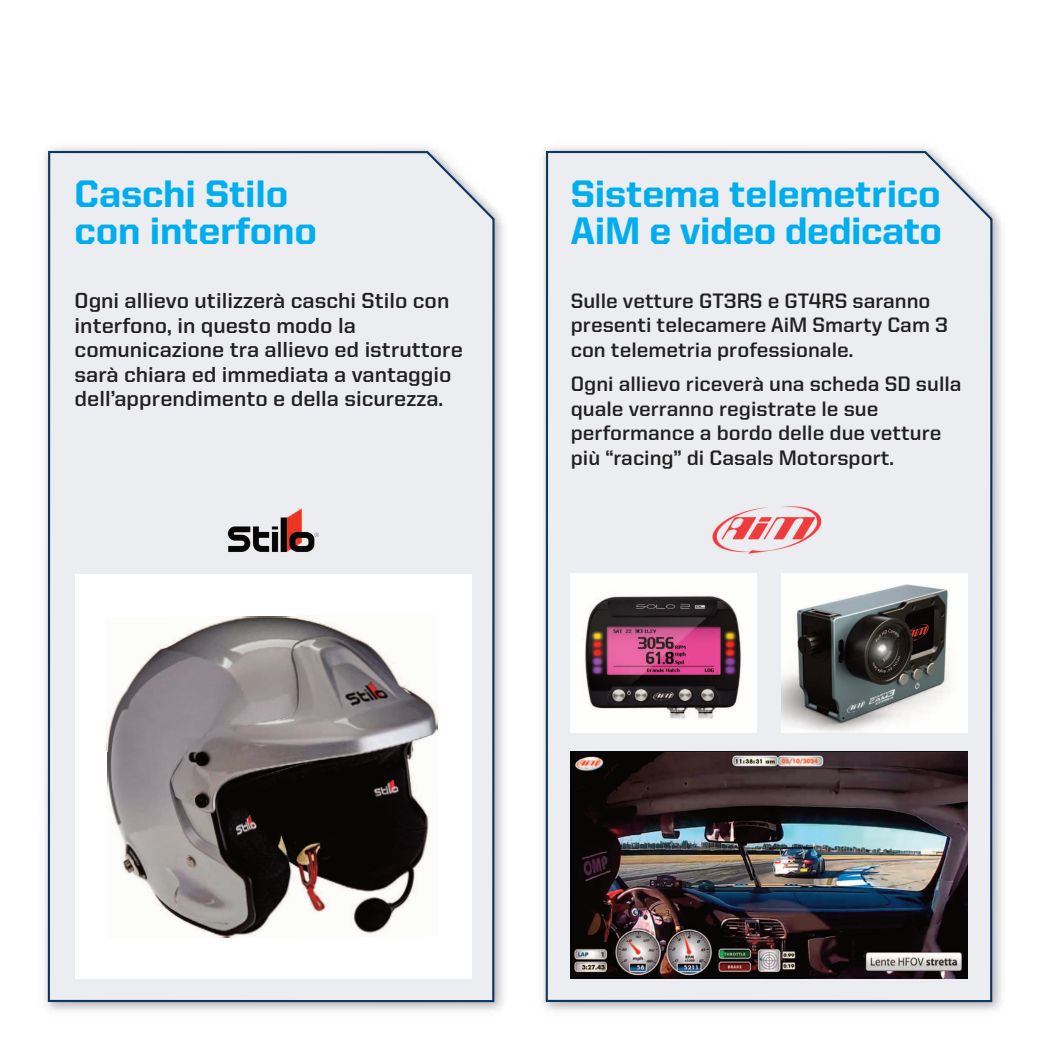
<style>
.page{position:relative;width:1041px;height:1041px;background:#fff}
.page>*{position:absolute;margin:0;border:0;box-sizing:border-box;transform-origin:0 0}
.t1{font:800 38.5px/36.8px "United Sans Reg";letter-spacing:-.005em;color:#00aeef}
.t2{font:700 21.88px/24.5px "United Sans Reg";color:#231f20}
.t3{font:700 21px/24.5px "United Sans Reg";color:#231f20}
</style>
<div class="page">
<img style="left:543px;top:147px;width:459px;height:864px">
<div style="left:546px;top:151px;width:446px;height:851px;background:#ebedf1"></div>
<img style="left:45px;top:147px;width:459px;height:864px">
<div style="left:48px;top:151px;width:447px;height:851px;background:#ebedf1"></div>
<div style="left:75px;top:573px;width:397px;height:405px;background:#fff"></div>
<img style="left:106px;top:615px;width:332px;height:322px">
<img style="left:571px;top:752px;width:397px;height:226px">
<img style="left:571px;top:573px;width:186px;height:159px">
<img style="left:782px;top:573px;width:186px;height:159px">
<img style="left:165px;top:505px;width:217px;height:50px">
<img style="left:712px;top:507px;width:110px;height:46px">
<h1 class="t1" style="left:75px;top:179px;width:244px">Caschi Stilo con interfono</h1>
<h1 class="t1" style="left:571px;top:179px;width:373px">Sistema telemetrico<br>AiM e video dedicato</h1>
<p class="t2" style="left:75px;top:290px;width:390px">Ogni allievo utilizzerà caschi Stilo con interfono, in questo modo la comunicazione tra allievo ed istruttore sarà chiara ed immediata a vantaggio dell’apprendimento e della sicurezza.</p>
<p class="t3" style="left:571px;top:290px;width:379px">Sulle vetture GT3RS e GT4RS saranno presenti telecamere AiM Smarty Cam 3 con telemetria professionale.</p>
<p class="t3" style="left:571px;top:373px;width:392px">Ogni allievo riceverà una scheda SD sulla quale verranno registrate le sue performance a bordo delle due vetture più “racing” di Casals Motorsport.</p>
</div>
